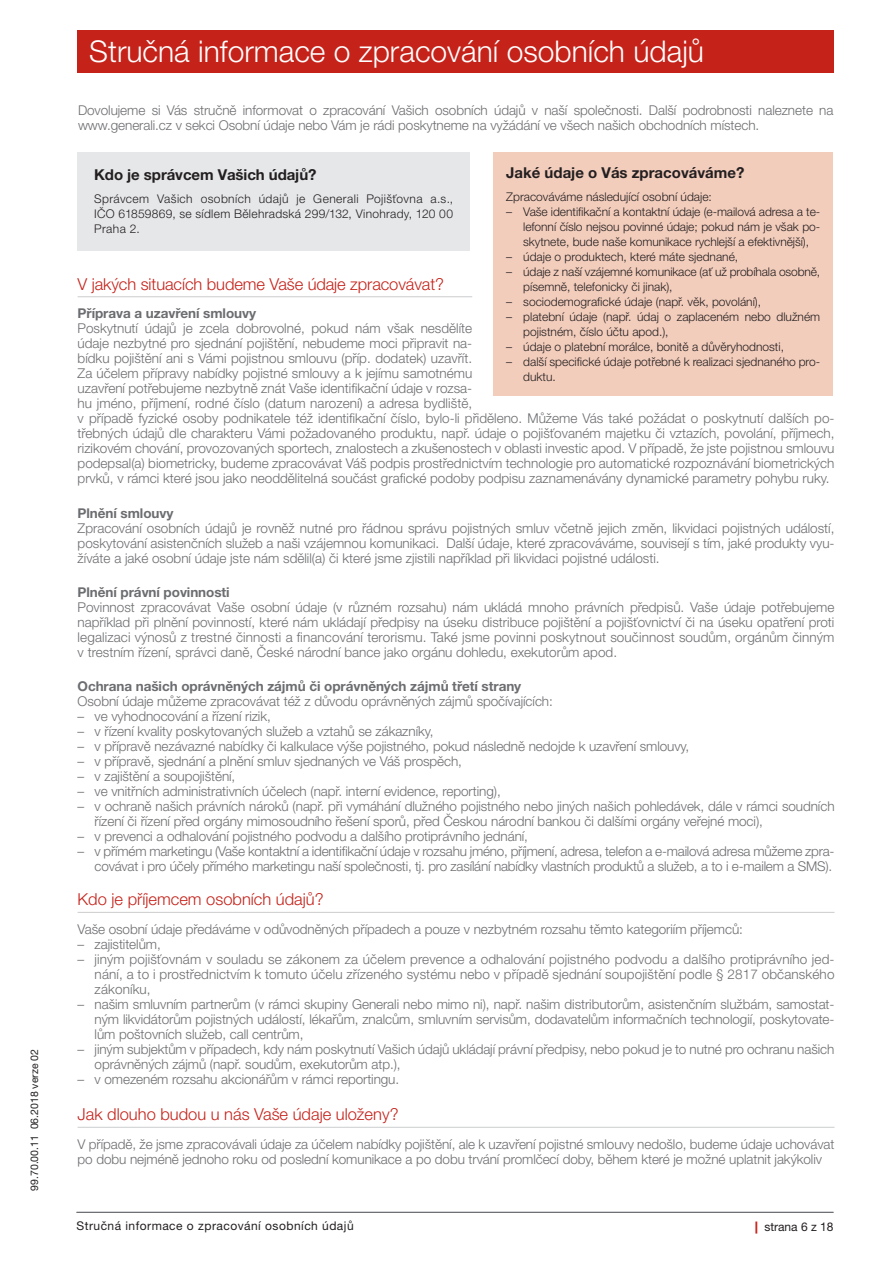
<style>
.page{position:relative;width:893px;height:1263px;background:#fff}
.page>*{position:absolute;margin:0;border:0;box-sizing:border-box;transform-origin:0 0}
.t1{font:300 30px "Helvetica Neue LT Pro";color:#fff}
.t2{font:300 16.5px "Helvetica Neue LT Pro";color:#c5221a}
.t3{font:700 15px "Helvetica Neue LT Pro";color:#231f20}
.t4{font:300 13.5px/15px "Helvetica Neue LT Pro";letter-spacing:-.005em;color:#6c6d70}
.t5{font:700 13.5px "Helvetica Neue LT Pro";letter-spacing:-.005em;color:#6c6d70}
.t6{font:300 12px/15px "Helvetica Neue LT Pro";color:#231f20}
.t7{font:12px "Helvetica Neue LT Pro";letter-spacing:.04em;color:#231f20}
.t8{font:12px "Helvetica Neue LT Pro";color:#231f20}
.t9{font:10.5px "Helvetica Neue LT Pro";color:#231f20}
.s1{font-weight:800;color:#c5221a}
</style>
<div class="page">
<hr style="left:77px;top:1212px;width:756px;height:1px;background:#6c6d70">
<div style="left:77px;top:152px;width:393px;height:99px;background:#e6e7e9"></div>
<hr style="left:78px;top:296px;width:394px;height:1px;background:#d1d2d4">
<hr style="left:78px;top:912px;width:756px;height:1px;background:#d1d2d4">
<hr style="left:78px;top:1127px;width:756px;height:1px;background:#d1d2d4">
<div style="left:493px;top:152px;width:340px;height:243px;background:#f3cdbc"></div>
<div style="left:77px;top:30px;width:756px;height:42px;background:#c5221a"></div>
<p class="t9" style="left:28px;top:1191px;width:143px;rotate:-90deg">99.70.00.11 06.2018 verze 02</p>
<h1 class="t1" style="left:89px;top:33px;width:616px">Stručná informace o zpracování osobních údajů</h1>
<p class="t4" style="left:78px;top:103px;width:757px">Dovolujeme si Vás stručně informovat o zpracování Vašich osobních údajů v naší společnosti. Další podrobnosti naleznete na www.generali.cz v sekci Osobní údaje nebo Vám je rádi poskytneme na vyžádání ve všech našich obchodních místech.</p>
<p class="t3" style="left:506px;top:163px;width:240px">Jaké údaje o Vás zpracováváme?</p>
<p class="t6" style="left:506px;top:189px;width:207px">Zpracováváme následující osobní údaje:</p>
<p class="t6" style="left:523px;top:204px;width:298px;text-align:justify;text-indent:-17px">– Vaše identifikační a kontaktní údaje (e-mailová adresa a te&shy;lefonní číslo nejsou povinné údaje; pokud nám je však po&shy;skytnete, bude naše komunikace rychlejší a efektivnější),</p>
<p class="t6" style="left:506px;top:249px;width:233px">– údaje o produktech, které máte sjednané,</p>
<p class="t6" style="left:523px;top:264px;width:298px;text-indent:-17px">– údaje z naší vzájemné komunikace (ať už probíhala osobně, písemně, telefonicky či jinak),</p>
<p class="t6" style="left:506px;top:294px;width:256px">– sociodemografické údaje (např. věk, povolání),</p>
<p class="t6" style="left:523px;top:309px;width:298px;text-indent:-17px">– platební údaje (např. údaj o zaplaceném nebo dlužném pojistném, číslo účtu apod.),</p>
<p class="t6" style="left:506px;top:339px;width:279px">– údaje o platební morálce, bonitě a důvěryhodnosti,</p>
<p class="t6" style="left:523px;top:354px;width:298px;text-indent:-17px">– další specifické údaje potřebné k realizaci sjednaného pro&shy;duktu.</p>
<p class="t3" style="left:94px;top:165px;width:224px">Kdo je správcem Vašich údajů?</p>
<p class="t6" style="left:94px;top:191px;width:360px;text-align:justify">Správcem Vašich osobních údajů je Generali Pojišťovna a.s., IČO 61859869, se sídlem Bělehradská 299/132, Vinohrady, 120 00<br>Praha 2.</p>
<p class="t2" style="left:78px;top:274px;width:368px">V jakých situacích budeme Vaše údaje zpracovávat?</p>
<p class="t5" style="left:78px;top:305px;width:180px">Příprava a uzavření smlouvy</p>
<p class="t4" style="left:78px;top:321px;width:758px">Poskytnutí údajů je zcela dobrovolné, pokud nám však nesdělíte<br>údaje nezbytné pro sjednání pojištění, nebudeme moci připravit na-<br>bídku pojištění ani s Vámi pojistnou smlouvu (příp. dodatek) uzavřít.<br>Za účelem přípravy nabídky pojistné smlouvy a k jejímu samotnému<br>uzavření potřebujeme nezbytně znát Vaše identifikační údaje v rozsa-<br>hu jméno, příjmení, rodné číslo (datum narození) a adresa bydliště,<br>v případě fyzické osoby podnikatele též identifikační číslo, bylo-li přiděleno. Můžeme Vás také požádat o poskytnutí dalších po&shy;třebných údajů dle charakteru Vámi požadovaného produktu, např. údaje o pojišťovaném majetku či vztazích, povolání, příjmech, rizikovém chování, provozovaných sportech, znalostech a zkušenostech v oblasti investic apod. V případě, že jste pojistnou smlouvu podepsal(a) biometricky, budeme zpracovávat Váš podpis prostřednictvím technologie pro automatické rozpoznávání biometrických prvků, v rámci které jsou jako neoddělitelná součást grafické podoby podpisu zaznamenávány dynamické parametry pohybu ruky.</p>
<p class="t5" style="left:78px;top:504px;width:97px">Plnění smlouvy</p>
<p class="t4" style="left:78px;top:520px;width:758px;text-align:justify">Zpracování osobních údajů je rovněž nutné pro řádnou správu pojistných smluv včetně jejich změn, likvidaci pojistných událostí, poskytování asistenčních služeb a naši vzájemnou komunikaci. Další údaje, které zpracováváme, souvisejí s tím, jaké produkty vyu&shy;žíváte a jaké osobní údaje jste nám sdělil(a) či které jsme zjistili například při likvidaci pojistné události.</p>
<p class="t5" style="left:78px;top:584px;width:154px">Plnění právní povinnosti</p>
<p class="t4" style="left:78px;top:599px;width:758px;text-align:justify">Povinnost zpracovávat Vaše osobní údaje (v různém rozsahu) nám ukládá mnoho právních předpisů. Vaše údaje potřebujeme například při plnění povinností, které nám ukládají předpisy na úseku distribuce pojištění a pojišťovnictví či na úseku opatření proti legalizaci výnosů z trestné činnosti a financování terorismu. Také jsme povinni poskytnout součinnost soudům, orgánům činným v trestním řízení, správci daně, České národní bance jako orgánu dohledu, exekutorům apod.</p>
<p class="t5" style="left:78px;top:678px;width:445px">Ochrana našich oprávněných zájmů či oprávněných zájmů třetí strany</p>
<p class="t4" style="left:78px;top:693px;width:477px">Osobní údaje můžeme zpracovávat též z důvodu oprávněných zájmů spočívajících:</p>
<p class="t4" style="left:78px;top:708px;width:195px">– ve vyhodnocování a řízení rizik,</p>
<p class="t4" style="left:78px;top:723px;width:357px">– v řízení kvality poskytovaných služeb a vztahů se zákazníky,</p>
<p class="t4" style="left:78px;top:738px;width:613px">– v přípravě nezávazné nabídky či kalkulace výše pojistného, pokud následně nedojde k uzavření smlouvy,</p>
<p class="t4" style="left:78px;top:753px;width:386px">– v přípravě, sjednání a plnění smluv sjednaných ve Váš prospěch,</p>
<p class="t4" style="left:78px;top:768px;width:159px">– v zajištění a soupojištění,</p>
<p class="t4" style="left:78px;top:783px;width:425px">– ve vnitřních administrativních účelech (např. interní evidence, reporting),</p>
<p class="t4" style="left:95px;top:798px;width:741px;text-indent:-17px">– v ochraně našich právních nároků (např. při vymáhání dlužného pojistného nebo jiných našich pohledávek, dále v rámci soudních řízení či řízení před orgány mimosoudního řešení sporů, před Českou národní bankou či dalšími orgány veřejné moci),</p>
<p class="t4" style="left:78px;top:828px;width:452px">– v prevenci a odhalování pojistného podvodu a dalšího protiprávního jednání,</p>
<p class="t4" style="left:78px;top:843px;width:758px;text-align:right">– v přímém marketingu (Vaše kontaktní a identifikační údaje v rozsahu jméno, příjmení, adresa, telefon a e-mailová adresa můžeme zpra&shy;covávat i pro účely přímého marketingu naší společnosti, tj. pro zasílání nabídky vlastních produktů a služeb, a to i e-mailem a SMS).</p>
<p class="t2" style="left:78px;top:889px;width:248px">Kdo je příjemcem osobních údajů?</p>
<p class="t4" style="left:78px;top:921px;width:667px">Vaše osobní údaje předáváme v odůvodněných případech a pouze v nezbytném rozsahu těmto kategoriím příjemců:</p>
<p class="t4" style="left:78px;top:936px;width:85px">– zajistitelům,</p>
<p class="t4" style="left:95px;top:951px;width:741px;text-align:justify;text-indent:-17px">– jiným pojišťovnám v souladu se zákonem za účelem prevence a odhalování pojistného podvodu a dalšího protiprávního jed&shy;nání, a to i prostřednictvím k tomuto účelu zřízeného systému nebo v případě sjednání soupojištění podle § 2817 občanského zákoníku,</p>
<p class="t4" style="left:95px;top:996px;width:741px;text-align:justify;text-indent:-17px">– našim smluvním partnerům (v rámci skupiny Generali nebo mimo ni), např. našim distributorům, asistenčním službám, samostat&shy;ným likvidátorům pojistných událostí, lékařům, znalcům, smluvním servisům, dodavatelům informačních technologií, poskytovate&shy;lům poštovních služeb, call centrům,</p>
<p class="t4" style="left:95px;top:1041px;width:741px;text-indent:-17px">– jiným subjektům v případech, kdy nám poskytnutí Vašich údajů ukládají právní předpisy, nebo pokud je to nutné pro ochranu našich oprávněných zájmů (např. soudům, exekutorům atp.),</p>
<p class="t4" style="left:78px;top:1071px;width:323px">– v omezeném rozsahu akcionářům v rámci reportingu.</p>
<p class="t2" style="left:78px;top:1104px;width:322px">Jak dlouho budou u nás Vaše údaje uloženy?</p>
<p class="t4" style="left:78px;top:1136px;width:758px">V případě, že jsme zpracovávali údaje za účelem nabídky pojištění, ale k uzavření pojistné smlouvy nedošlo, budeme údaje uchovávat po dobu nejméně jednoho roku od poslední komunikace a po dobu trvání promlčecí doby, během které je možné uplatnit jakýkoliv</p>
<p class="t7" style="left:77px;top:1219px;width:279px">Stručná informace o zpracování osobních údajů</p>
<p class="t8" style="left:755px;top:1219px;width:80px"><span class="s1">|</span> strana 6 z 18</p>
</div>
